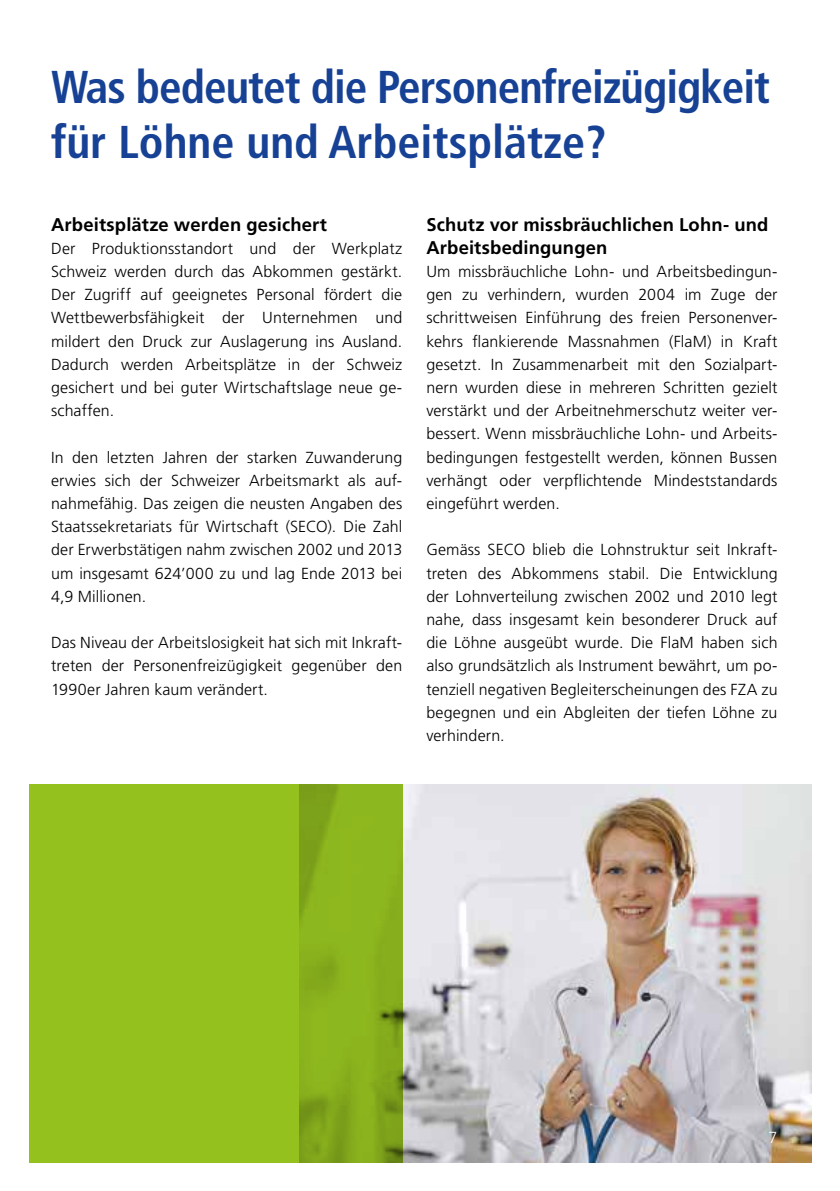
<style>
.page{position:relative;width:840px;height:1191px;background:#fff}
.page>*{position:absolute;margin:0;border:0;box-sizing:border-box;transform-origin:0 0}
.t1{font:700 condensed 46px/55.2px "Frutiger LT Pro";letter-spacing:-.02em;color:#164194}
.t2{font:700 18.4px/23.2px "Frutiger LT Pro";letter-spacing:.01em;color:#000}
.t3{font:300 16px/23.2px "Frutiger LT Pro";letter-spacing:.005em;color:#000;text-align:justify}
.t4{font:300 16px "Frutiger LT Pro";color:#fff}
</style>
<div class="page">
<img style="left:403px;top:784px;width:408px;height:378px">
<div style="left:29px;top:784px;width:374px;height:378px;background:#95c11f"></div>
<h1 class="t1" style="left:51px;top:59px;width:720px">Was bedeutet die Personenfreizügigkeit für Löhne und Arbeitsplätze?</h1>
<p class="t2" style="left:51px;top:213px;width:277px">Arbeitsplätze werden gesichert</p>
<p class="t3" style="left:51px;top:237px;width:352px">Der Produktionsstandort und der Werkplatz Schweiz werden durch das Abkommen gestärkt.<br>Der Zugriff auf geeignetes Personal fördert die Wettbewerbsfähigkeit der Unternehmen und mildert den Druck zur Auslagerung ins Ausland.<br>Dadurch werden Arbeitsplätze in der Schweiz gesichert und bei guter Wirtschaftslage neue ge&shy;schaffen.</p>
<p class="t3" style="left:51px;top:445px;width:352px">In den letzten Jahren der starken Zuwanderung erwies sich der Schweizer Arbeitsmarkt als auf&shy;nahmefähig. Das zeigen die neusten Angaben des Staatssekretariats für Wirtschaft (SECO). Die Zahl der Erwerbstätigen nahm zwischen 2002 und 2013 um insgesamt 624’000 zu und lag Ende 2013 bei 4,9 Millionen.</p>
<p class="t3" style="left:51px;top:631px;width:352px">Das Niveau der Arbeitslosigkeit hat sich mit Inkraft&shy;treten der Personenfreizügigkeit gegenüber den 1990er Jahren kaum verändert.</p>
<p class="t2" style="left:426px;top:213px;width:343px">Schutz vor missbräuchlichen Lohn- und<br>Arbeitsbedingungen</p>
<p class="t3" style="left:426px;top:260px;width:352px">Um missbräuchliche Lohn- und Arbeitsbedingun&shy;gen zu verhindern, wurden 2004 im Zuge der schrittweisen Einführung des freien Personenver&shy;kehrs flankierende Massnahmen (FlaM) in Kraft gesetzt. In Zusammenarbeit mit den Sozialpart&shy;nern wurden diese in mehreren Schritten gezielt verstärkt und der Arbeitnehmerschutz weiter ver&shy;bessert. Wenn missbräuchliche Lohn- und Arbeits&shy;bedingungen festgestellt werden, können Bussen verhängt oder verpflichtende Mindeststandards eingeführt werden.</p>
<p class="t3" style="left:426px;top:538px;width:352px">Gemäss SECO blieb die Lohnstruktur seit Inkraft&shy;treten des Abkommens stabil. Die Entwicklung der Lohnverteilung zwischen 2002 und 2010 legt nahe, dass insgesamt kein besonderer Druck auf die Löhne ausgeübt wurde. Die FlaM haben sich also grundsätzlich als Instrument bewährt, um po&shy;tenziell negativen Begleiterscheinungen des FZA zu begegnen und ein Abgleiten der tiefen Löhne zu verhindern.</p>
<p class="t4" style="left:768px;top:1127px;width:10px">7</p>
</div>
